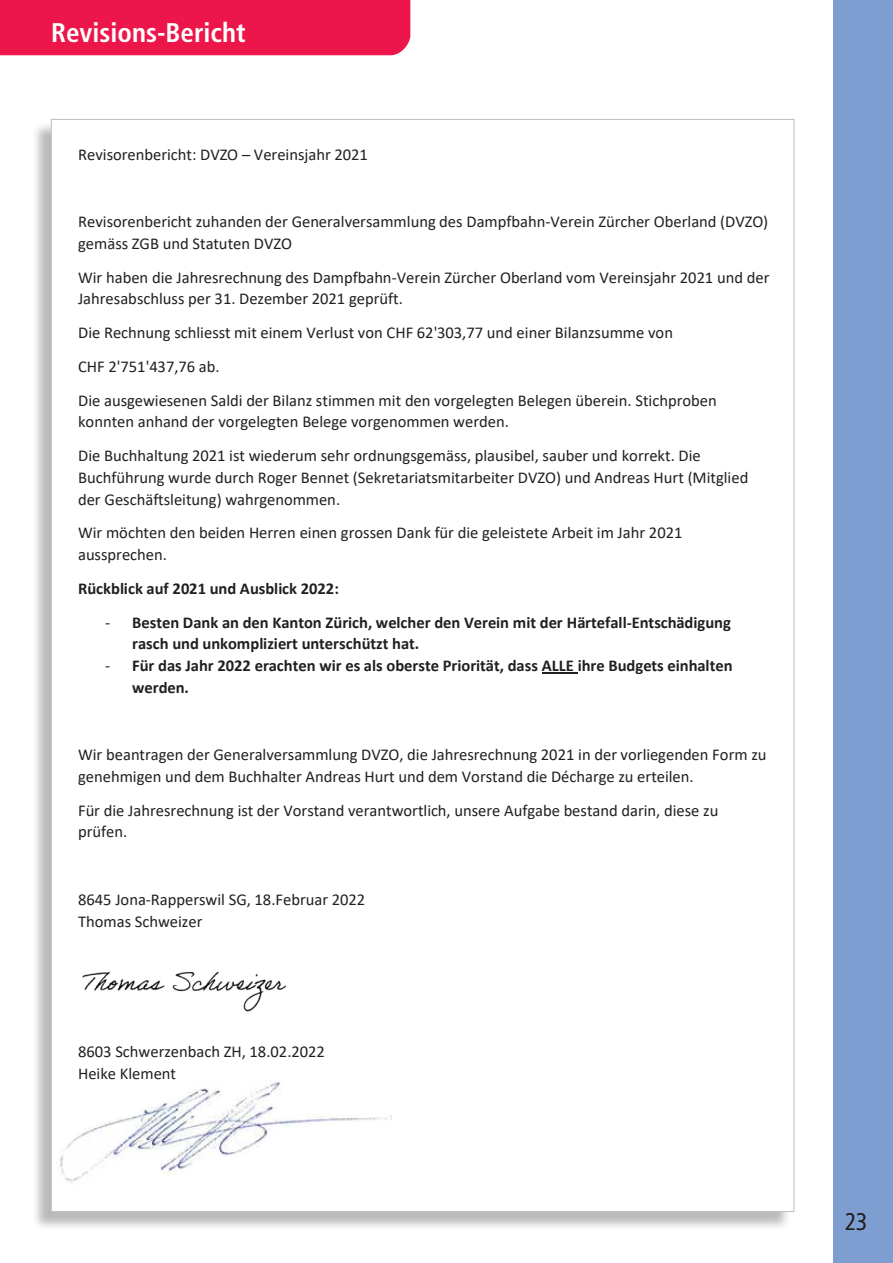
<style>
.page{position:relative;width:893px;height:1263px;background:#fff}
.page>*{position:absolute;margin:0;border:0;box-sizing:border-box;transform-origin:0 0}
.t1{font:700 condensed 27px "Frutiger";color:#fff}
.t2{font:300 condensed 24px "Frutiger";color:#231f20}
.t3{font:16.5px/21.8px "Calibri";color:#231f20}
.t4{font:700 16.5px/21.8px "Calibri";color:#231f20}
.s1{font-weight:400}
</style>
<div class="page">
<div style="left:833px;top:0;width:60px;height:1263px;background:#7e9ed2"></div>
<div style="left:0;top:0;width:410px;height:55px;background:#ed164b"></div>
<div style="left:31px;top:122px;width:760px;height:1109px;background:#231f20;opacity:.31"></div>
<div style="left:51px;top:119px;width:743px;height:1093px;background:#fff"></div>
<hr style="left:542px;top:673px;width:36px;height:1px;background:#231f20">
<img style="left:82px;top:971px;width:204px;height:41px">
<img style="left:60px;top:1081px;width:331px;height:103px">
<h1 class="t1" style="left:51px;top:17px;width:196px">Revisions-Bericht</h1>
<p class="t3" style="left:78px;top:143px;width:291px">Revisorenbericht: DVZO – Vereinsjahr 2021</p>
<p class="t3" style="left:78px;top:210px;width:692px">Revisorenbericht zuhanden der Generalversammlung des Dampfbahn-Verein Zürcher Oberland (DVZO) gemäss ZGB und Statuten DVZO</p>
<p class="t3" style="left:78px;top:266px;width:693px">Wir haben die Jahresrechnung des Dampfbahn-Verein Zürcher Oberland vom Vereinsjahr 2021 und der<br>Jahresabschluss per 31. Dezember 2021 geprüft.</p>
<p class="t3" style="left:78px;top:315px;width:640px;line-height:33.8px">Die Rechnung schliesst mit einem Verlust von CHF 62'303,77 und einer Bilanzsumme von<br>CHF 2'751'437,76 ab.<br>Die ausgewiesenen Saldi der Bilanz stimmen mit den vorgelegten Belegen überein. Stichproben</p>
<p class="t3" style="left:78px;top:404px;width:624px;line-height:33.9px">konnten anhand der vorgelegten Belege vorgenommen werden.<br>Die Buchhaltung 2021 ist wiederum sehr ordnungsgemäss, plausibel, sauber und korrekt. Die</p>
<p class="t3" style="left:78px;top:466px;width:672px">Buchführung wurde durch Roger Bennet (Sekretariatsmitarbeiter DVZO) und Andreas Hurt (Mitglied der Geschäftsleitung) wahrgenommen.</p>
<p class="t3" style="left:78px;top:522px;width:606px">Wir möchten den beiden Herren einen grossen Dank für die geleistete Arbeit im Jahr 2021 aussprechen.</p>
<p class="t4" style="left:78px;top:577px;width:262px">Rückblick auf 2021 und Ausblick 2022:</p>
<p class="t4" style="left:132px;top:611px;width:600px;text-indent:-27px"><span class="s1">-</span> Besten Dank an den Kanton Zürich, welcher den Verein mit der Härtefall-Entschädigung rasch und unkompliziert unterschützt hat.</p>
<p class="t4" style="left:132px;top:655px;width:602px;text-indent:-27px"><span class="s1">-</span> Für das Jahr 2022 erachten wir es als oberste Priorität, dass ALLE ihre Budgets einhalten werden.</p>
<p class="t3" style="left:78px;top:743px;width:690px">Wir beantragen der Generalversammlung DVZO, die Jahresrechnung 2021 in der vorliegenden Form zu genehmigen und dem Buchhalter Andreas Hurt und dem Vorstand die Décharge zu erteilen.</p>
<p class="t3" style="left:78px;top:799px;width:642px">Für die Jahresrechnung ist der Vorstand verantwortlich, unsere Aufgabe bestand darin, diese zu prüfen.</p>
<p class="t3" style="left:78px;top:888px;width:289px">8645 Jona-Rapperswil SG, 18.Februar 2022<br>Thomas Schweizer</p>
<p class="t3" style="left:78px;top:1040px;width:248px">8603 Schwerzenbach ZH, 18.02.2022<br>Heike Klement</p>
<h2 class="t2" style="left:844px;top:1208px;width:25px">23</h2>
</div>
